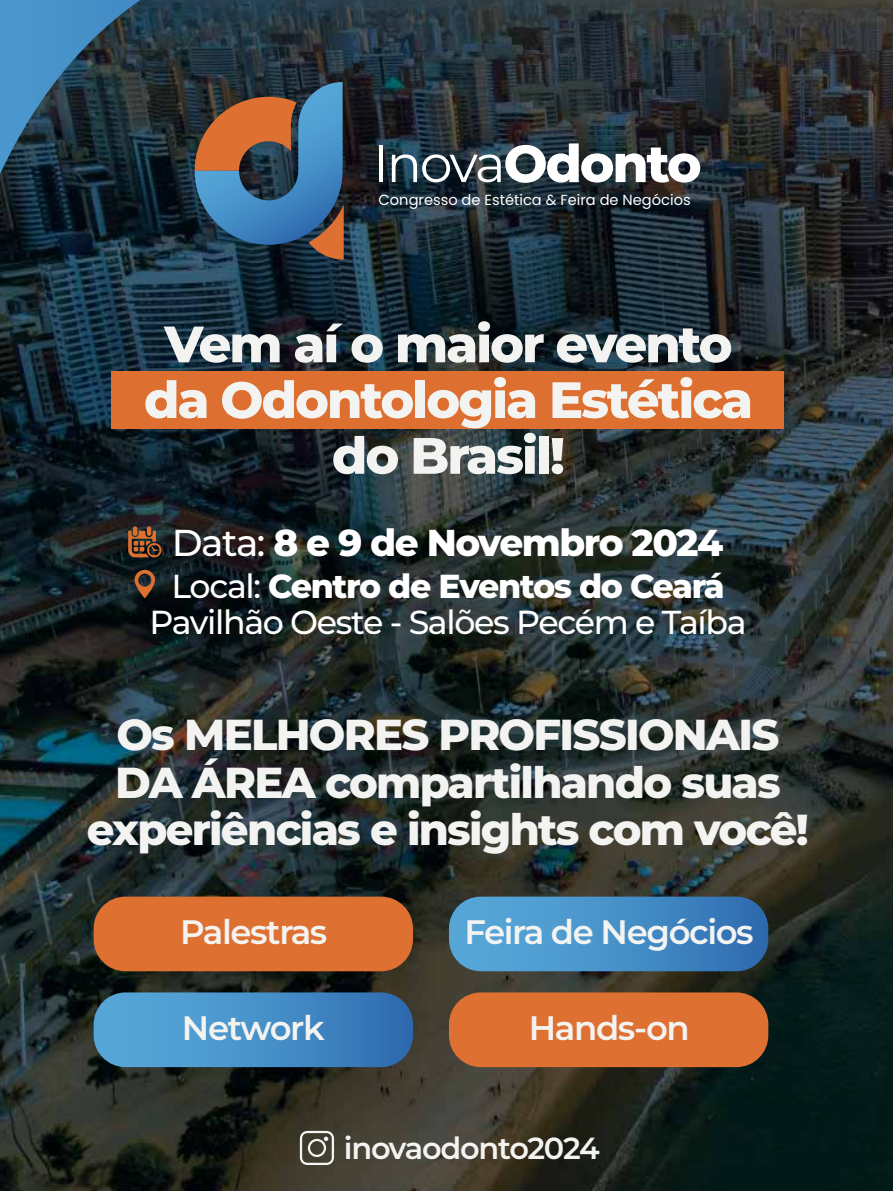
<style>
.page{position:relative;width:893px;height:1191px;background:#fff}
.page>*{position:absolute;margin:0;border:0;box-sizing:border-box;transform-origin:0 0}
.t1{font:800 52.05px "Montserrat";letter-spacing:-.04em;color:#fff}
.t2{font:800 51px/55.7px "Montserrat";letter-spacing:-.04em;color:#f3f3f1;text-align:center}
.t3{font:800 43.35px/47.2px "Montserrat";letter-spacing:-.04em;color:#f3f3f1;text-align:center}
.t4{font:800 37.35px "Montserrat";letter-spacing:-.04em;color:#fff}
.t5{font:600 33.9px "Montserrat";letter-spacing:-.04em;color:#f3f3f1}
.t6{font:500 33.3px/36.3px "Montserrat";letter-spacing:-.04em;color:#fff;text-align:center}
.t7{font:600 30.45px "Montserrat";letter-spacing:-.04em;color:#f3f3f1}
.t8{font:14.7px "Poppins";color:#fff}
.s1{font-weight:400}
.s2{font-weight:500}
.s3{font-weight:800}
</style>
<div class="page">
<img style="left:0;top:0;width:893px;height:1143px">
<img style="left:0;top:1143px;width:893px;height:48px">
<div style="left:94px;top:896px;width:319px;height:75px;background:#de7031;border-radius:32px"></div>
<svg style="left:94px;top:992px;width:319px;height:75px;background:#448ac0"></svg>
<svg style="left:449px;top:896px;width:319px;height:75px;background:#458ac0"></svg>
<div style="left:449px;top:992px;width:319px;height:75px;background:#de7031;border-radius:32px"></div>
<svg style="left:300px;top:1130px;width:34px;height:35px"></svg>
<svg style="left:0;top:0;width:140px;height:174px;background:#315a76"></svg>
<div style="left:111px;top:371px;width:673px;height:57px;background:#dd6f30"></div>
<svg style="left:195px;top:82px;width:149px;height:178px;background:#566371"></svg>
<svg style="left:128px;top:526px;width:33px;height:32px"></svg>
<svg style="left:134px;top:570px;width:21px;height:28px"></svg>
<p class="t1" style="left:373px;top:129px;width:330px"><span class="s1">Inova</span>Odonto</p>
<p class="t8" style="left:379px;top:191px;width:314px">Congresso de Estética &amp; Feira de Negócios</p>
<p class="t2" style="left:144px;top:315px;width:611px">Vem aí o maior evento da Odontologia Estética do Brasil!</p>
<p class="t4" style="left:172px;top:518px;width:553px"><span class="s2">Data:</span> 8 e 9 de Novembro 2024</p>
<p class="t6" style="left:150px;top:567px;width:598px">Local: <span class="s3">Centro de Eventos do Ceará<br></span>Pavilhão Oeste - Salões Pecém e Taíba</p>
<p class="t3" style="left:87px;top:710px;width:724px">Os MELHORES PROFISSIONAIS<br>DA ÁREA compartilhando suas experiências e insights com você!</p>
<p class="t5" style="left:180px;top:909px;width:149px">Palestras</p>
<p class="t5" style="left:464px;top:909px;width:291px">Feira de Negócios</p>
<p class="t5" style="left:182px;top:1005px;width:144px">Network</p>
<p class="t5" style="left:529px;top:1005px;width:163px">Hands-on</p>
<p class="t7" style="left:344px;top:1128px;width:257px">inovaodonto2024</p>
</div>
